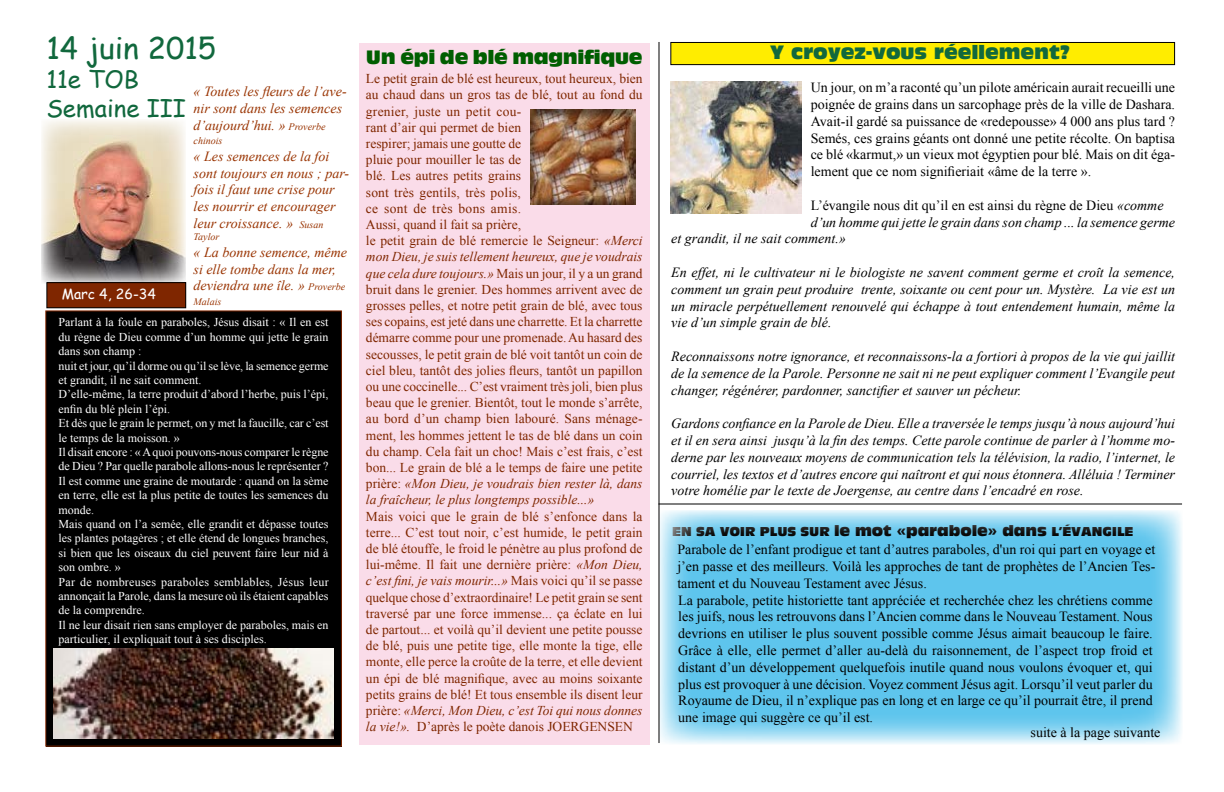
<style>
.page{position:relative;width:1224px;height:792px;background:#fff}
.page>*{position:absolute;margin:0;border:0;box-sizing:border-box;transform-origin:0 0}
.t1{font:30px "Comic Sans MS";color:#11683d}
.t2{font:24px/28.8px "Comic Sans MS";color:#11683d}
.t3{font:18px "Antique Olive Compact";color:#11683d}
.t4{font:18px "Antique Olive Compact";letter-spacing:-.015em;color:#005e00}
.t5{font:14px/16.8px "Times New Roman";color:#000;text-align:justify}
.t6{font:italic 14px/16.8px "Times New Roman";color:#000;text-align:justify}
.t7{font:italic 14px/16.8px "Times New Roman";color:#930}
.t8{font:14px "Comic Sans MS";color:#fff}
.t9{font:13.5px/16.2px "Times New Roman";color:#7f2600}
.t10{font:12px/14.4px "Times New Roman";color:#fff}
.t11{font:12px "Antique Olive Compact";color:#000}
.t12{font:italic 10px "Times New Roman";color:#930}
.s1{font-size:10px}
.s2{font-style:italic}
.s3{font-size:14px}
</style>
<div class="page">
<svg style="left:659px;top:510px;width:523px;height:234px;background:#71cbee"></svg>
<div style="left:359px;top:43px;width:290px;height:701px;background:#fadce9"></div>
<img style="left:42px;top:120px;width:144px;height:163px">
<div style="left:46px;top:311px;width:295px;height:435px;background:#000"></div>
<div style="left:45px;top:310px;width:297px;height:437px;border:1px solid #7f2600"></div>
<hr style="left:658px;top:42px;width:1px;height:701px;background:#000">
<div style="left:47px;top:283px;width:139px;height:25px;background:#7f2600"></div>
<div style="left:46px;top:282px;width:140px;height:26px;border:1px solid #000"></div>
<div style="left:671px;top:42px;width:504px;height:23px;background:#ffed00"></div>
<div style="left:670px;top:42px;width:505px;height:23px;border:1px solid #000"></div>
<div style="left:521px;top:101px;width:124px;height:104px;background:#000;opacity:.5"></div>
<img style="left:53px;top:649px;width:281px;height:90px">
<img style="left:670px;top:82px;width:132px;height:132px">
<hr style="left:658px;top:504px;width:524px;height:1px;background:#000">
<h1 class="t1" style="left:46px;top:26px;width:171px">14 juin 2015</h1>
<h2 class="t2" style="left:46px;top:64px;width:141px">11e TOB<br>Semaine III</h2>
<p class="t7" style="left:194px;top:83px;width:155px">« Toutes les fleurs de l’ave&shy;nir sont dans les semences d’aujourd’hui. » <span class="s1">Proverbe</span></p>
<p class="t12" style="left:194px;top:134px;width:30px">chinois</p>
<p class="t7" style="left:194px;top:147px;width:157px">« Les semences de la foi sont toujours en nous ; par&shy;fois il faut une crise pour les nourrir et encourager leur croissance. » <span class="s1">Susan</span></p>
<p class="t12" style="left:194px;top:230px;width:27px">Taylor</p>
<p class="t7" style="left:194px;top:243px;width:155px">« La bonne semence, même si elle tombe dans la mer, deviendra une île. » <span class="s1">Proverbe</span></p>
<p class="t12" style="left:194px;top:295px;width:29px">Malais</p>
<p class="t8" style="left:62px;top:284px;width:96px">Marc 4, 26-34</p>
<p class="t10" style="left:59px;top:315px;width:272px">Parlant à la foule en paraboles, Jésus disait : « Il en est du règne de Dieu comme d’un homme qui jette le grain dans son champ :<br>nuit et jour, qu’il dorme ou qu’il se lève, la semence germe et grandit, il ne sait comment.<br>D’elle-même, la terre produit d’abord l’herbe, puis l’épi, enfin du blé plein l’épi.<br>Et dès que le grain le permet, on y met la faucille, car c’est le temps de la moisson. »<br>Il disait encore : « A quoi pouvons-nous comparer le règne de Dieu ? Par quelle parabole allons-nous le représenter ?<br>Il est comme une graine de moutarde : quand on la sème en terre, elle est la plus petite de toutes les semences du monde.<br>Mais quand on l’a semée, elle grandit et dépasse toutes les plantes potagères ; et elle étend de longues branches, si bien que les oiseaux du ciel peuvent faire leur nid à son ombre. »<br>Par de nombreuses paraboles semblables, Jésus leur annonçait la Parole, dans la mesure où ils étaient capables de la comprendre.<br>Il ne leur disait rien sans employer de paraboles, mais en particulier, il expliquait tout à ses disciples.</p>
<h3 class="t4" style="left:366px;top:45px;width:278px">Un épi de blé magnifique</h3>
<h3 class="t3" style="left:770px;top:40px;width:303px">Y croyez-vous réellement?</h3>
<p class="t9" style="left:366px;top:70px;width:278px">Le petit grain de blé est heureux, tout heureux, bien au chaud dans un gros tas de blé, tout au fond du grenier, juste un petit cou-<br>rant d’air qui permet de bien<br>respirer; jamais une goutte de<br>pluie pour mouiller le tas de<br>blé. Les autres petits grains<br>sont très gentils, très polis,<br>ce sont de très bons amis.<br>Aussi, quand il fait sa prière,<br>le petit grain de blé remercie le Seigneur: <span class="s2">«Merci mon Dieu, je suis tellement heureux, que je voudrais que cela dure toujours.»</span> Mais un jour, il y a un grand bruit dans le grenier. Des hommes arrivent avec de grosses pelles, et notre petit grain de blé, avec tous ses copains, est jeté dans une charrette. Et la charrette démarre comme pour une promenade. Au hasard des secousses, le petit grain de blé voit tantôt un coin de ciel bleu, tantôt des jolies fleurs, tantôt un papillon ou une coccinelle... C’est vraiment très joli, bien plus beau que le grenier. Bientôt, tout le monde s’arrête, au bord d’un champ bien labouré. Sans ménage&shy;ment, les hommes jettent le tas de blé dans un coin du champ. Cela fait un choc! Mais c’est frais, c’est bon... Le grain de blé a le temps de faire une petite prière: <span class="s2">«Mon Dieu, je voudrais bien rester là, dans la fraîcheur, le plus longtemps possible...»</span></p>
<p class="t9" style="left:366px;top:508px;width:278px;text-align:justify">Mais voici que le grain de blé s’enfonce dans la terre... C’est tout noir, c’est humide, le petit grain de blé étouffe, le froid le pénètre au plus profond de lui-même. Il fait une dernière prière: <span class="s2">«Mon Dieu, c’est fini, je vais mourir...»</span> Mais voici qu’il se passe quelque chose d’extraordinaire! Le petit grain se sent traversé par une force immense... ça éclate en lui de partout... et voilà qu’il devient une petite pousse de blé, puis une petite tige, elle monte la tige, elle monte, elle perce la croûte de la terre, et elle devient un épi de blé magnifique, avec au moins soixante petits grains de blé! Et tous ensemble ils disent leur prière: <span class="s2">«Merci, Mon Dieu, c’est Toi qui nous donnes la vie!».</span> D’après le poète danois JOERGENSEN</p>
<p class="t5" style="left:811px;top:79px;width:366px">Un jour, on m’a raconté qu’un pilote américain aurait recueilli une poignée de grains dans un sarcophage près de la ville de Dashara.<br>Avait-il gardé sa puissance de «redepousse» 4 000 ans plus tard ?<br>Semés, ces grains géants ont donné une petite récolte. On baptisa ce blé «karmut,» un vieux mot égyptien pour blé. Mais on dit éga&shy;lement que ce nom signifieriait «âme de la terre ».</p>
<p class="t5" style="left:811px;top:196px;width:354px">L’évangile nous dit qu’il en est ainsi du règne de Dieu <span class="s2">«comme</span></p>
<p class="t6" style="left:811px;top:213px;width:366px">d’un homme qui jette le grain dans son champ ... la semence germe</p>
<p class="t6" style="left:671px;top:230px;width:176px">et grandit, il ne sait comment.»</p>
<p class="t6" style="left:671px;top:264px;width:505px">En effet, ni le cultivateur ni le biologiste ne savent comment germe et croît la semence, comment un grain peut produire trente, soixante ou cent pour un. Mystère. La vie est un un miracle perpétuellement renouvelé qui échappe à tout entendement humain, même la vie d’un simple grain de blé.</p>
<p class="t6" style="left:671px;top:348px;width:505px">Reconnaissons notre ignorance, et reconnaissons-la a fortiori à propos de la vie qui jaillit de la semence de la Parole. Personne ne sait ni ne peut expliquer comment l’Evangile peut changer, régénérer, pardonner, sanctifier et sauver un pécheur.</p>
<p class="t6" style="left:671px;top:415px;width:505px">Gardons confiance en la Parole de Dieu. Elle a traversée le temps jusqu’à nous aujourd’hui et il en sera ainsi jusqu’à la fin des temps. Cette parole continue de parler à l’homme mo&shy;derne par les nouveaux moyens de communication tels la télévision, la radio, l’internet, le courriel, les textos et d’autres encore qui naîtront et qui nous étonnera. Alléluia ! Terminer votre homélie par le texte de Joergense, au centre dans l’encadré en rose.</p>
<p class="t11" style="left:672px;top:523px;width:463px">EN SA VOIR PLUS SUR <span class="s3">le mot «parabole» dans</span> L’ÉVANGILE</p>
<p class="t5" style="left:677px;top:541px;width:480px;text-align:left">Parabole de l’enfant prodigue et tant d’autres paraboles, d'un roi qui part en voyage et j’en passe et des meilleurs. Voilà les approches de tant de prophètes de l’Ancien Tes&shy;tament et du Nouveau Testament avec Jésus.<br>La parabole, petite historiette tant appréciée et recherchée chez les chrétiens comme les juifs, nous les retrouvons dans l’Ancien comme dans le Nouveau Testament. Nous devrions en utiliser le plus souvent possible comme Jésus aimait beaucoup le faire.<br>Grâce à elle, elle permet d’aller au-delà du raisonnement, de l’aspect trop froid et distant d’un développement quelquefois inutile quand nous voulons évoquer et, qui plus est provoquer à une décision. Voyez comment Jésus agit. Lorsqu’il veut parler du Royaume de Dieu, il n’explique pas en long et en large ce qu’il pourrait être, il prend une image qui suggère ce qu’il est.</p>
<p class="t5" style="left:1031px;top:724px;width:131px">suite à la page suivante</p>
</div>
